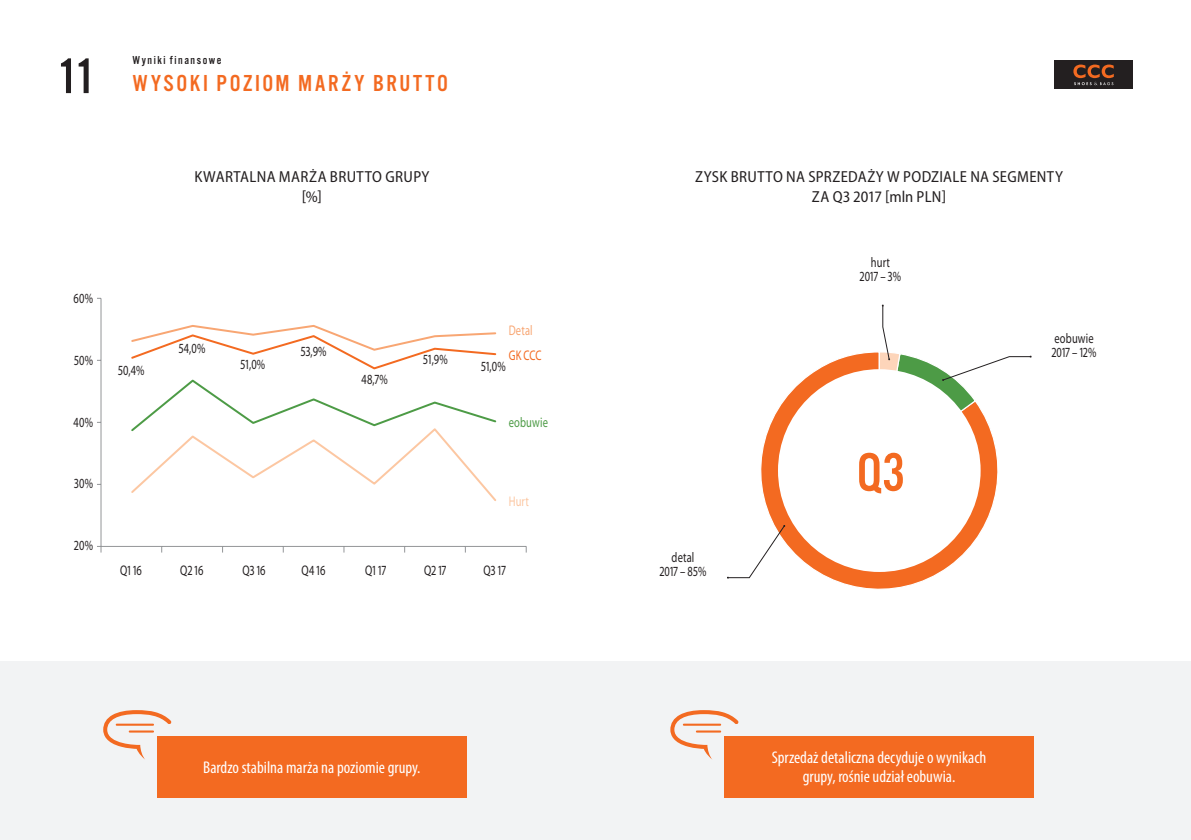
<style>
.page{position:relative;width:1191px;height:840px;background:#fff}
.page>*{position:absolute;margin:0;border:0;box-sizing:border-box;transform-origin:0 0}
.t1{font:56px "Alternate Got No 3 DOT";color:#f36a21}
.t2{font:52px "Alternate Got No 3 DOT";color:#231f20}
.t3{font:24px "Alternate Got No 3 DOT";letter-spacing:.11em;color:#f36a21}
.t4{font:condensed 17px/19px "Myriad Pro";color:#fff;text-align:center}
.t5{font:semi-condensed 16px/19.6px "Myriad Pro";letter-spacing:.02em;color:#231f20;text-align:center}
.t6{font:14px/14px "Myriad Pro";letter-spacing:.015em;color:#231f20;text-align:center;scale:.75 1}
.t7{font:14px "Myriad Pro";letter-spacing:.015em;color:#4d9b46;scale:.75 1}
.t8{font:14px "Myriad Pro";letter-spacing:.02em;color:#f8a673;scale:.75 1}
.t9{font:14px "Myriad Pro";color:#f36a21;scale:.75 1}
.t10{font:14px "Myriad Pro";color:#fcc7a2;scale:.75 1}
.t11{font:12px "Alternate Got No 3 DOT";letter-spacing:.13em;color:#231f20}
</style>
<div class="page">
<div style="left:0;top:660px;width:1191px;height:179px;background:#f2f3f4"></div>
<svg style="left:103px;top:710px;width:68px;height:49px"></svg>
<svg style="left:670px;top:710px;width:68px;height:49px"></svg>
<hr style="left:101px;top:298px;width:1px;height:248px;background:#939598">
<hr style="left:101px;top:545px;width:425px;height:1px;background:#939598">
<svg style="left:97px;top:545px;width:5px;height:7px"></svg>
<svg style="left:131px;top:325px;width:366px;height:45px"></svg>
<svg style="left:131px;top:379px;width:366px;height:122px"></svg>
<svg style="left:743px;top:352px;width:255px;height:237px"></svg>
<div style="left:778px;top:369px;width:202px;height:202px;background:#fff;border-radius:50%"></div>
<svg style="left:727px;top:525px;width:58px;height:53px"></svg>
<svg style="left:877px;top:305px;width:154px;height:167px"></svg>
<div style="left:157px;top:735px;width:310px;height:62px;background:#f36a21"></div>
<div style="left:724px;top:735px;width:310px;height:62px;background:#f36a21"></div>
<div style="left:1054px;top:61px;width:79px;height:28px;background:#231f20"></div>
<svg style="left:1073px;top:64px;width:40px;height:21px"></svg>
<h2 class="t2" style="left:57px;top:49px;width:40px">11</h2>
<p class="t11" style="left:132px;top:54px;width:91px">Wyniki finansowe</p>
<h3 class="t3" style="left:132px;top:71px;width:317px">WYSOKI POZIOM MARŻY BRUTTO</h3>
<p class="t6" style="left:73px;top:291px;width:28px">60%</p>
<p class="t6" style="left:74px;top:353px;width:27px">50%</p>
<p class="t6" style="left:73px;top:414px;width:27px">40%</p>
<p class="t6" style="left:74px;top:476px;width:27px">30%</p>
<p class="t6" style="left:74px;top:537px;width:26px">20%</p>
<p class="t5" style="left:194px;top:167px;width:236px">KWARTALNA MARŻA BRUTTO GRUPY [%]</p>
<p class="t5" style="left:695px;top:167px;width:369px">ZYSK BRUTTO NA SPRZEDAŻY W PODZIALE NA SEGMENTY<br>ZA Q3 2017 [mln PLN]</p>
<p class="t6" style="left:118px;top:362px;width:37px">50,4%</p>
<p class="t6" style="left:179px;top:341px;width:37px">54,0%</p>
<p class="t6" style="left:241px;top:356px;width:34px">51,0%</p>
<p class="t6" style="left:301px;top:344px;width:36px">53,9%</p>
<p class="t6" style="left:361px;top:372px;width:37px">48,7%</p>
<p class="t6" style="left:423px;top:352px;width:34px">51,9%</p>
<p class="t8" style="left:509px;top:322px;width:33px">Detal</p>
<p class="t9" style="left:509px;top:347px;width:45px">GK CCC</p>
<p class="t6" style="left:481px;top:358px;width:34px">51,0%</p>
<p class="t7" style="left:509px;top:413px;width:54px">eobuwie</p>
<p class="t10" style="left:509px;top:492px;width:28px">Hurt</p>
<p class="t6" style="left:120px;top:562px;width:31px">Q1 16</p>
<p class="t6" style="left:180px;top:562px;width:32px">Q2 16</p>
<p class="t6" style="left:242px;top:562px;width:32px">Q3 16</p>
<p class="t6" style="left:301px;top:562px;width:33px">Q4 16</p>
<p class="t6" style="left:365px;top:562px;width:29px">Q1 17</p>
<p class="t6" style="left:424px;top:562px;width:31px">Q2 17</p>
<p class="t6" style="left:483px;top:562px;width:31px">Q3 17</p>
<p class="t6" style="left:659px;top:550px;width:64px">detal<br>2017 – 85%</p>
<p class="t6" style="left:860px;top:255px;width:56px">hurt<br>2017 – 3%</p>
<h1 class="t1" style="left:856px;top:443px;width:50px">Q3</h1>
<p class="t6" style="left:1051px;top:331px;width:61px;text-align:left">eobuwie<br>2017 – 12%</p>
<p class="t4" style="left:203px;top:757px;width:219px">Bardzo stabilna marża na poziomie grupy.</p>
<p class="t4" style="left:771px;top:748px;width:216px">Sprzedaż detaliczna decyduje o wynikach grupy, rośnie udział eobuwia.</p>
</div>
